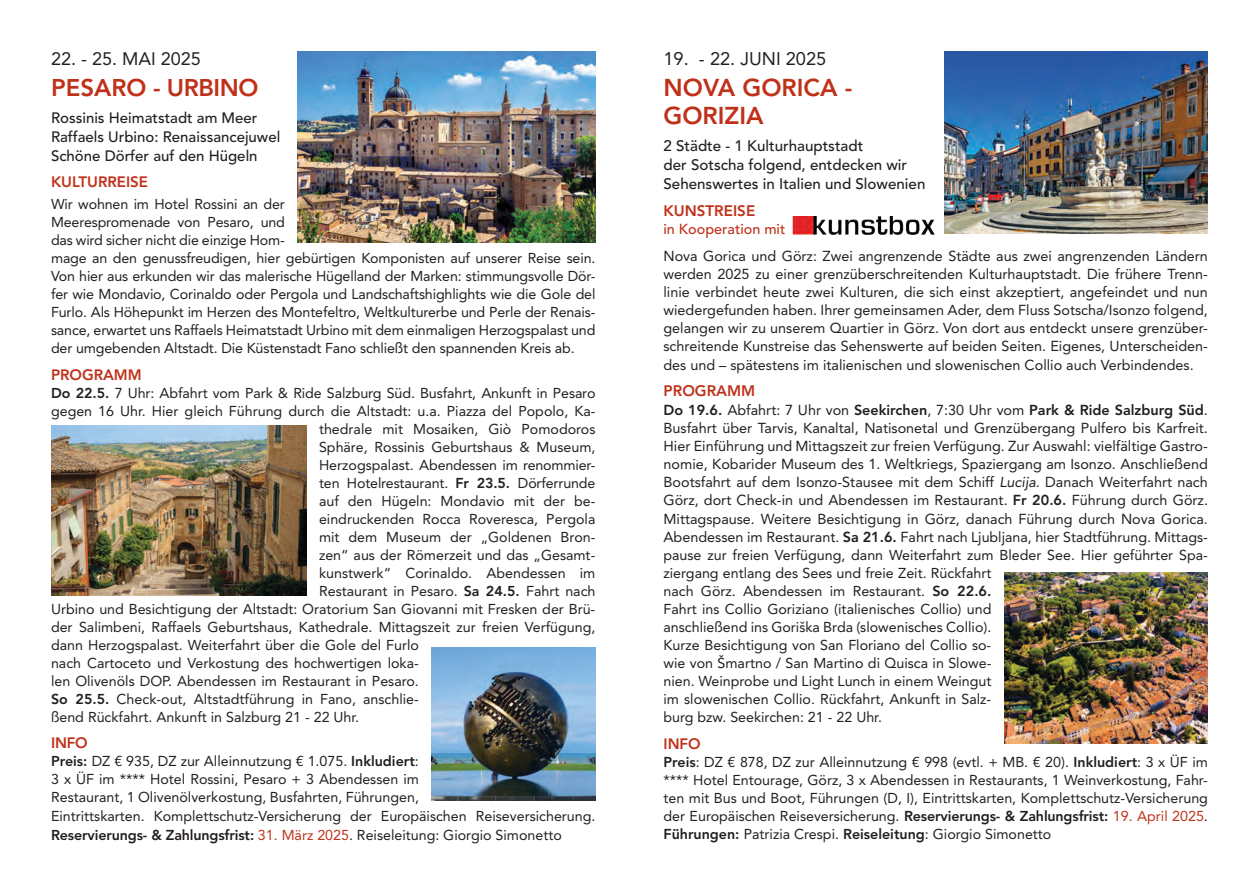
<style>
.page{position:relative;width:1259px;height:893px;background:#fff}
.page>*{position:absolute;margin:0;border:0;box-sizing:border-box;transform-origin:0 0}
.t1{font:800 24.3px/27.3px "Avenir LT Std";color:#c0311a}
.t2{font:800 24px "Avenir LT Std";letter-spacing:-.01em;color:#c0311a}
.t3{font:18.15px "Avenir LT Std";color:#231f20}
.t4{font:18px "Avenir LT Std";color:#231f20}
.t5{font:500 15.15px/18.9px "Avenir LT Std";color:#231f20}
.t6{font:800 15.15px "Avenir LT Std";color:#c0311a}
.t7{font:500 15px/18.8px "Avenir LT Std";color:#231f20}
.t8{font:800 15px "Avenir LT Std";color:#c0311a}
.t9{font:14.4px/18.1px "Avenir LT Std";color:#231f20;text-align:justify}
.t10{font:500 14.4px "Avenir LT Std";color:#c0311a}
.t11{font:14.25px/18px "Avenir LT Std";color:#231f20}
.s1{font-weight:800}
.s2{color:#c0311a}
.s3{font-style:italic}
.s4{font-size:14.4px}
.s5{font-weight:800;font-size:14.4px}
</style>
<div class="page">
<img style="left:298px;top:51px;width:297px;height:191px">
<img style="left:51px;top:425px;width:255px;height:170px">
<img style="left:792px;top:217px;width:143px;height:18px">
<img style="left:1004px;top:572px;width:204px;height:172px">
<img style="left:432px;top:648px;width:163px;height:153px">
<img style="left:944px;top:51px;width:264px;height:183px">
<p class="t4" style="left:51px;top:48px;width:151px">22. - 25. MAI 2025</p>
<h2 class="t2" style="left:51px;top:73px;width:209px">PESARO - URBINO</h2>
<p class="t7" style="left:51px;top:109px;width:231px">Rossinis Heimatstadt am Meer<br>Raffaels Urbino: Renaissancejuwel<br>Schöne Dörfer auf den Hügeln</p>
<p class="t8" style="left:51px;top:173px;width:46px">Kulturreise</p>
<p class="t11" style="left:51px;top:196px;width:546px">Wir wohnen im Hotel Rossini an der<br>Meerespromenade von Pesaro, und<br>das wird sicher nicht die einzige Hom-<br>mage an den genussfreudigen, hier gebürtigen Komponisten auf unserer Reise sein.<br>Von hier aus erkunden wir das malerische Hügelland der Marken: stimmungsvolle Dör&shy;fer wie Mondavio, Corinaldo oder Pergola und Landschaftshighlights wie die Gole del Furlo. Als Höhepunkt im Herzen des Montefeltro, Weltkulturerbe und Perle der Renais&shy;sance, erwartet uns Raffaels Heimatstadt Urbino mit dem einmaligen Herzogspalast und der umgebenden Altstadt. Die Küstenstadt Fano schließt den spannenden Kreis ab.</p>
<p class="t8" style="left:51px;top:366px;width:92px">Programm</p>
<p class="t11" style="left:51px;top:384px;width:546px"><span class="s1">Do 22.5.</span> 7 Uhr: Abfahrt vom Park &amp; Ride Salzburg Süd. Busfahrt, Ankunft in Pesaro</p>
<p class="t11" style="left:51px;top:402px;width:546px">gegen 16 Uhr. Hier gleich Führung durch die Altstadt: u.a. Piazza del Popolo, Ka-</p>
<p class="t11" style="left:319px;top:420px;width:278px">thedrale mit Mosaiken, Giò Pomodoros</p>
<p class="t11" style="left:319px;top:438px;width:278px">Sphäre, Rossinis Geburtshaus &amp; Museum,</p>
<p class="t11" style="left:319px;top:456px;width:278px">Herzogspalast. Abendessen im renommier-</p>
<p class="t11" style="left:319px;top:474px;width:278px">ten Hotelrestaurant. <span class="s1">Fr 23.5.</span> Dörferrunde</p>
<p class="t11" style="left:319px;top:492px;width:278px">auf den Hügeln: Mondavio mit der be-</p>
<p class="t11" style="left:319px;top:510px;width:278px">eindruckenden Rocca Roveresca, Pergola</p>
<p class="t11" style="left:319px;top:528px;width:278px">mit dem Museum der „Goldenen Bron-</p>
<p class="t11" style="left:319px;top:546px;width:278px">zen“ aus der Römerzeit und das „Gesamt-</p>
<p class="t11" style="left:319px;top:564px;width:278px">kunstwerk“ Corinaldo. Abendessen im</p>
<p class="t11" style="left:319px;top:582px;width:278px">Restaurant in Pesaro. <span class="s1">Sa 24.5.</span> Fahrt nach</p>
<p class="t11" style="left:51px;top:600px;width:546px">Urbino und Besichtigung der Altstadt: Oratorium San Giovanni mit Fresken der Brü-</p>
<p class="t11" style="left:51px;top:618px;width:546px">der Salimbeni, Raffaels Geburtshaus, Kathedrale. Mittagszeit zur freien Verfügung,</p>
<p class="t11" style="left:51px;top:636px;width:369px">dann Herzogspalast. Weiterfahrt über die Gole del Furlo</p>
<p class="t11" style="left:51px;top:654px;width:369px">nach Cartoceto und Verkostung des hochwertigen loka-</p>
<p class="t11" style="left:51px;top:672px;width:369px">len Olivenöls DOP. Abendessen im Restaurant in Pesaro.</p>
<p class="t11" style="left:51px;top:690px;width:369px"><span class="s1">So 25.5.</span> Check-out, Altstadtführung in Fano, anschlie-</p>
<p class="t11" style="left:51px;top:708px;width:310px">ßend Rückfahrt. Ankunft in Salzburg 21 - 22 Uhr.</p>
<p class="t8" style="left:51px;top:734px;width:38px">INFO</p>
<p class="t11" style="left:51px;top:752px;width:546px;line-height:18.5px"><span class="s1">Preis:</span> DZ € 935, DZ zur Alleinnutzung € 1.075. <span class="s1">Inkludiert</span>:<br>3 x ÜF im **** Hotel Rossini, Pesaro + 3 Abendessen im<br>Restaurant, 1 Olivenölverkostung, Busfahrten, Führungen,<br>Eintrittskarten. Komplettschutz-Versicherung der Europäischen Reiseversicherung.<br><span class="s1">Reservierungs- &amp; Zahlungsfrist:</span> <span class="s2">31. März 2025</span>. Reiseleitung: Giorgio Simonetto</p>
<p class="t3" style="left:663px;top:48px;width:164px">19. - 22. ju ni 2025</p>
<h1 class="t1" style="left:663px;top:74px;width:190px">NOVA GORICA -<br>GORIZIA</h1>
<p class="t5" style="left:663px;top:137px;width:263px">2 Städte - 1 Kulturhauptstadt<br>der Sotscha folgend, entdecken wir<br>Sehenswertes in Italien und Slowenien</p>
<p class="t6" style="left:663px;top:201px;width:52px">KuNSTreise</p>
<p class="t10" style="left:663px;top:221px;width:123px">in Kooperation mit</p>
<p class="t9" style="left:663px;top:247px;width:546px">Nova Gorica und Görz: Zwei angrenzende Städte aus zwei angrenzenden Ländern werden 2025 zu einer grenzüberschreitenden Kulturhauptstadt. Die frühere Trenn&shy;linie verbindet heute zwei Kulturen, die sich einst akzeptiert, angefeindet und nun wiedergefunden haben. Ihrer gemeinsamen Ader, dem Fluss Sotscha/Isonzo folgend, gelangen wir zu unserem Quartier in Görz. Von dort aus entdeckt unsere grenzüber&shy;schreitende Kunstreise das Sehenswerte auf beiden Seiten. Eigenes, Unterscheiden&shy;des und – spätestens im italienischen und slowenischen Collio auch Verbindendes.</p>
<p class="t6" style="left:663px;top:382px;width:93px">Programm</p>
<p class="t9" style="left:663px;top:401px;width:546px"><span class="s1">Do 19.6.</span> Abfahrt: 7 Uhr von <span class="s1">Seekirchen</span>, 7:30 Uhr vom <span class="s1">Park &amp; Ride Salzburg Süd</span>.<br>Busfahrt über Tarvis, Kanaltal, N atisonetal und Grenzübergang Pulfero bis Karfreit.<br>Hier Einführung und Mittagszeit zur freien Verfügung. Zur Auswahl: vielfältige Gastro&shy;nomie, Kobarider Museum des 1. Weltkriegs, Spaziergang am Isonzo. Anschließend Bootsfahrt auf dem Isonzo-Stausee mit dem Schiff <span class="s3">Lucija</span>. Danach Weiterfahrt nach Görz, dort Check-in und Abendessen im Restaurant. <span class="s1">Fr 20.6.</span> Führung durch Görz.<br>Mittagspause. Weitere Besichtigung in Görz, danach Führung durch Nova Gorica.</p>
<p class="t11" style="left:663px;top:528px;width:546px"><span class="s4">Abendessen im Restaurant.</span> <span class="s5">Sa 21.6.</span> <span class="s4">F</span>ahrt nach Ljubljana, hier Stadtführung. Mittags&shy;pause zur freien Verfügung, dann Weiterfahrt zum Bleder See. Hier geführter Spa&shy;ziergang entlang des Sees und freie Zeit. Rückfahrt<br>nach Görz. Abendessen im Restaurant. <span class="s5">So 22.6.<br></span>Fahrt ins Collio Goriziano (italienisches Collio) und<br>anschließend ins Goriška Brda (slowenisches Collio).<br>Kurze Besichtigung von San Floriano del Collio so-<br>wie von Šmartno / San Martino di Quisca in Slowe-<br>nien. Weinprobe und Light Lunch in einem Weingut<br>im slowenischen Collio. Rückfahrt, Ankunft in Salz-<br>burg bzw. Seekirchen: 21 - 22 Uhr.</p>
<p class="t8" style="left:663px;top:734px;width:39px">INFO</p>
<p class="t11" style="left:663px;top:753px;width:546px;text-align:justify"><span class="s1">Preis</span>: DZ € 878, DZ zur Alleinnutzung € 998 (evtl. + MB. € 20). <span class="s1">Inkludiert</span>: 3 x ÜF im **** Hotel Entourage, Görz, 3 x Abendessen in Restaurants, 1 Weinverkostung, Fahr&shy;ten mit Bus und Boot, Führungen (D, I), Eintrittskarten, Komplettschutz-Versicherung der Europäischen Reiseversicherung. <span class="s1">Reservierungs- &amp; Zahlungsfrist:</span> <span class="s2">19. April 2025</span>.<br><span class="s1">Führungen:</span> Patrizia Crespi. <span class="s1">Reiseleitung</span>: Giorgio Simonetto</p>
</div>
